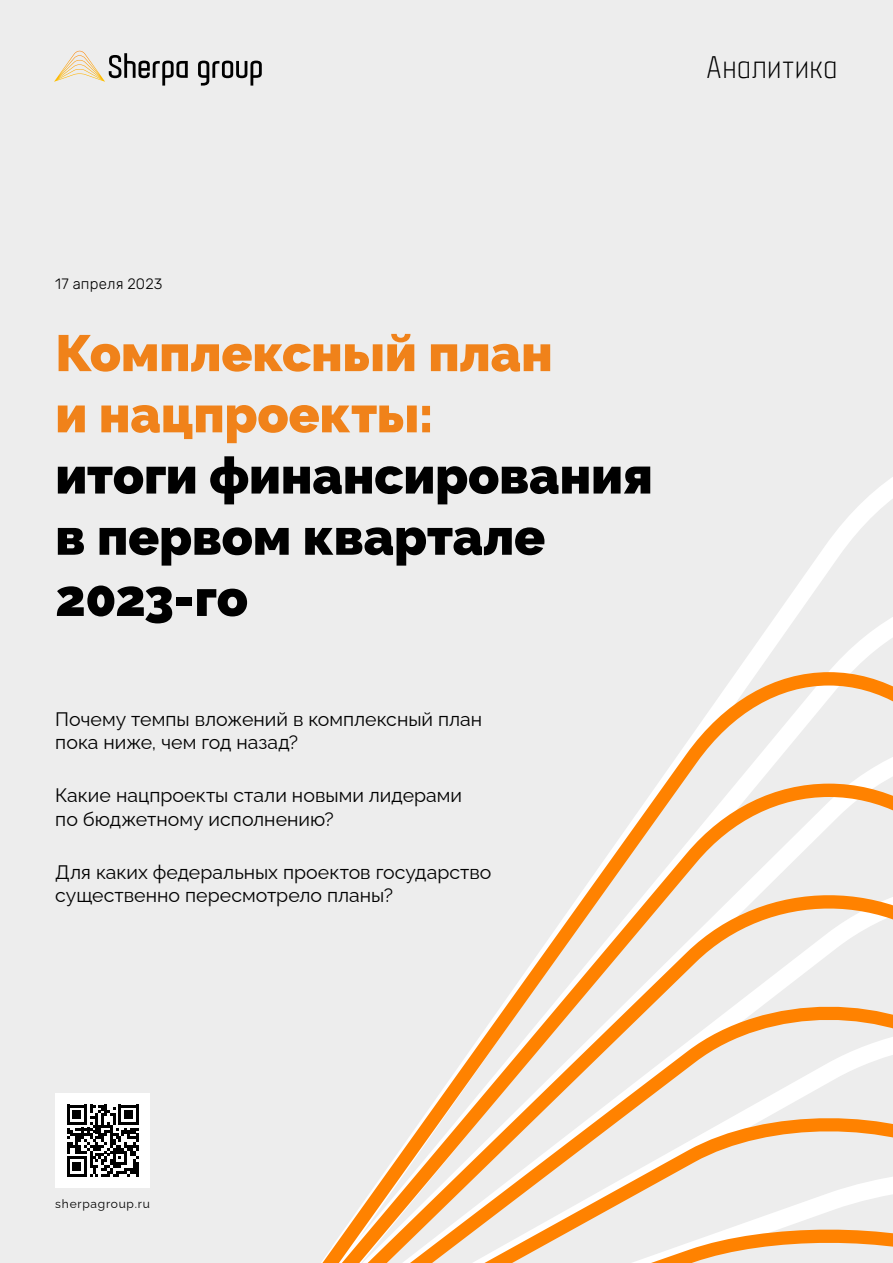
<style>
.page{position:relative;width:893px;height:1263px;background:#ededed}
.page>*{position:absolute;margin:0;border:0;box-sizing:border-box;transform-origin:0 0}
.t1{font:900 51px/61.2px "Raleway";letter-spacing:-.005em;color:#000}
.t2{font:900 51px/61.2px "Raleway";letter-spacing:-.005em;color:#f0821a}
.t3{font:34.05px "Gubia";color:#000}
.t4{font:19.5px/23.4px "Raleway";color:#000}
.t5{font:300 15px "Rubik";letter-spacing:.01em;color:#000}
.t6{font:12px "Raleway";letter-spacing:.065em;color:#000}
</style>
<div class="page">
<svg style="left:737px;top:477px;width:156px;height:195px"></svg>
<svg style="left:321px;top:672px;width:572px;height:591px"></svg>
<svg style="left:54px;top:51px;width:208px;height:35px"></svg>
<div style="left:55px;top:1093px;width:95px;height:95px;background:#fff"></div>
<svg style="left:67px;top:1105px;width:72px;height:71px"></svg>
<h2 class="t3" style="left:706px;top:46px;width:133px">Аналитика</h2>
<p class="t5" style="left:55px;top:275px;width:109px">17 апреля 2023</p>
<h1 class="t2" style="left:55px;top:317px;width:499px">Комплексный план и нацпроекты:</h1>
<h1 class="t1" style="left:55px;top:439px;width:599px">итоги финансирования в первом квартале<br>2023‑го</h1>
<p class="t4" style="left:55px;top:705px;width:428px">Почему темпы вложений в комплексный план пока ниже, чем год назад?</p>
<p class="t4" style="left:55px;top:781px;width:408px">Какие нацпроекты стали новыми лидерами по бюджетному исполнению?</p>
<p class="t4" style="left:55px;top:858px;width:438px">Для каких федеральных проектов государство существенно пересмотрело планы?</p>
<p class="t6" style="left:55px;top:1194px;width:96px">sherpagroup.ru</p>
</div>
